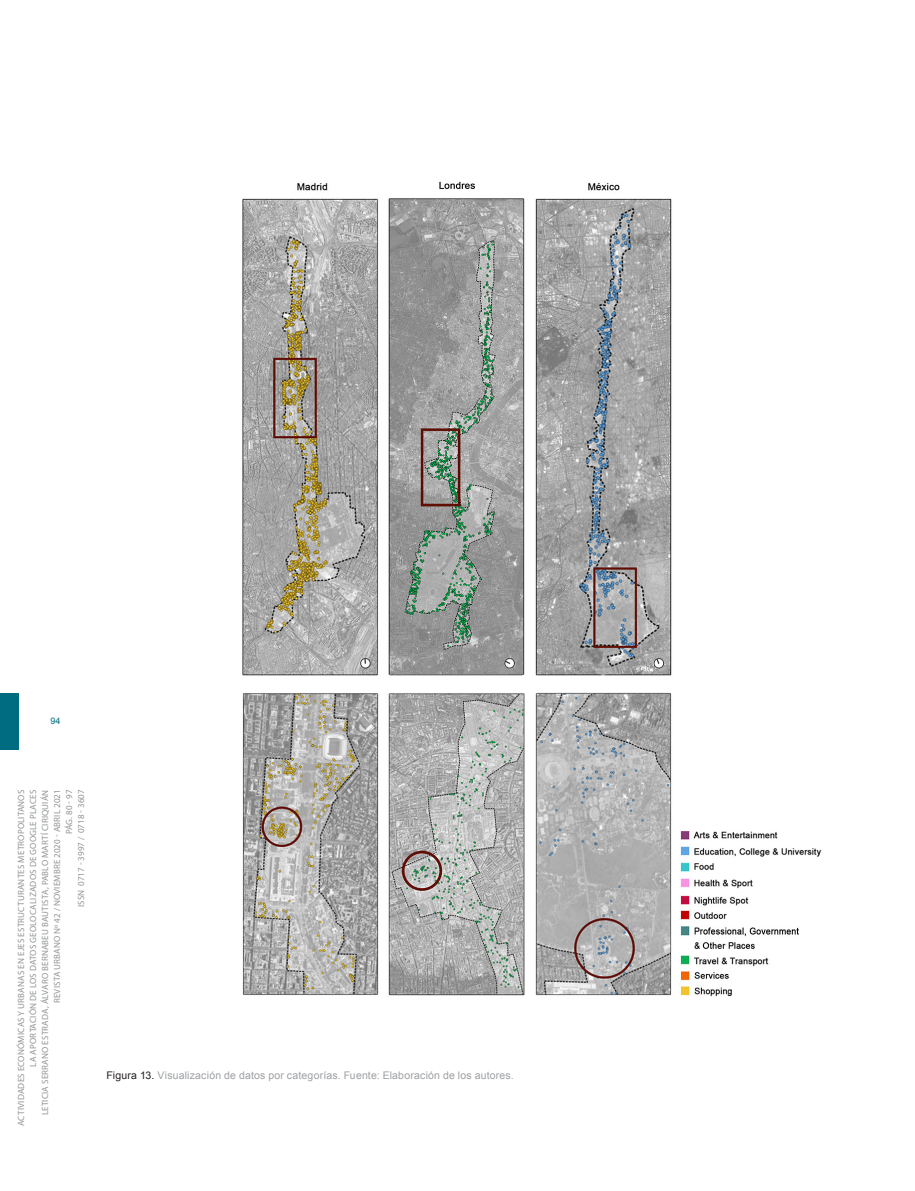
<style>
.page{position:relative;width:915px;height:1191px;background:#fff}
.page>*{position:absolute;margin:0;border:0;box-sizing:border-box;transform-origin:0 0}
._13_Pie_Foto{font:10.5px "Arial";letter-spacing:.015em;color:#9d9fa2}
.t1{font:9px/12px "Myriad Pro";letter-spacing:.02em;color:#939598;text-align:right}
.t2{font:9px "Arial";color:#006c81}
.s1{color:#231f20}
</style>
<div class="page">
<div style="left:0;top:693px;width:19px;height:56px;background:#006c81"></div>
<img style="left:242px;top:181px;width:430px;height:815px">
<img style="left:680px;top:831px;width:142px;height:89px">
<img style="left:694px;top:942px;width:61px;height:7px">
<img style="left:680px;top:926px;width:119px;height:11px">
<img style="left:680px;top:955px;width:89px;height:42px">
<p class="t2" style="left:51px;top:715px;width:12px">94</p>
<p class="t1" style="left:15px;top:1126px;width:338px;rotate:-90deg">ACTIVIDADES ECONÓMICAS Y URBANAS EN EJES ESTRUCTURANTES METROPOLITANOS LA APORTACIÓN DE LOS DATOS GEOLOCALIZADOS DE GOOGLE PLACES<br>LETICIA SERRANO ESTRADA, ÁLVARO BERNABEU BAUTISTA, PABLO MARTÍ CIRIQUIÁN REVISTA URBANO Nº 42 / NOVIEMBRE 2020 - ABRIL 2021<br>PÁG. 80 - 97<br>ISSN 0717 - 3997 / 0718 - 3607</p>
<p class="_13_Pie_Foto" style="left:106px;top:1068px;width:409px"><span class="s1">Figura 13.</span> Visualización de datos por categorías. Fuente: Elaboración de los autores.</p>
</div>
